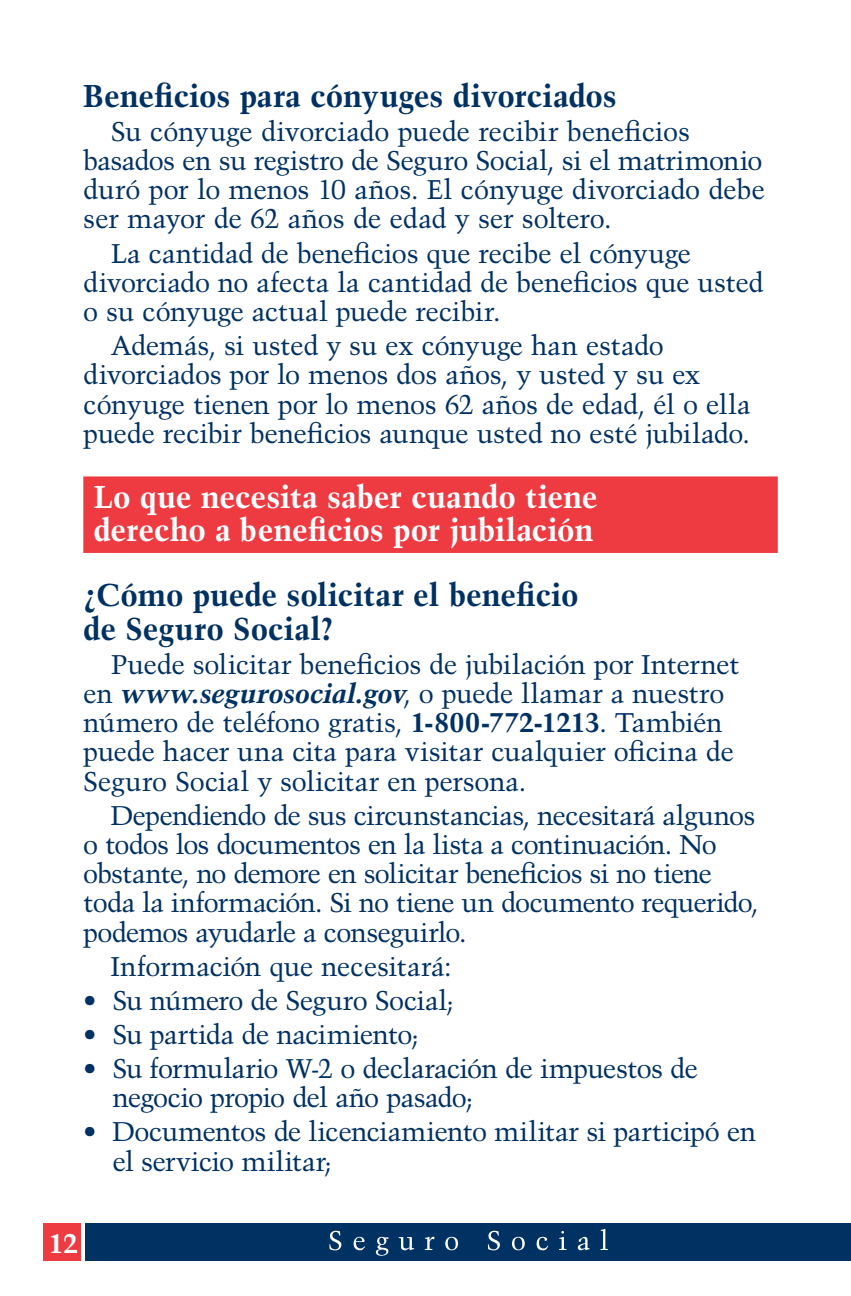
<style>
.page{position:relative;width:851px;height:1296px;background:#fff}
.page>*{position:absolute;margin:0;border:0;box-sizing:border-box;transform-origin:0 0}
.Header2{font:700 31.5px/33.8px "Trump Mediaeval";letter-spacing:-.005em;color:#003163}
.Header1_2lines{font:700 31.5px/33.8px "Trump Mediaeval";letter-spacing:-.005em;color:#fff}
.paragraph_format{font:27px/29.2px "Trump Mediaeval";letter-spacing:-.02em;color:#003163}
.t1{font:700 27px "Trump Mediaeval";color:#fff}
.s1{font-weight:700;font-style:italic}
.s2{font-weight:700}
</style>
<div class="page">
<div style="left:83px;top:476px;width:694px;height:77px;background:#ee3a41"></div>
<div style="left:86px;top:1223px;width:764px;height:38px;background:#003163"></div>
<svg style="left:329px;top:1229px;width:279px;height:27px"></svg>
<div style="left:43px;top:1223px;width:38px;height:38px;background:#ee3a41"></div>
<h2 class="Header2" style="left:83px;top:78px;width:535px">Beneficios para cónyuges divorciados</h2>
<p class="paragraph_format" style="left:83px;top:116px;width:683px;text-indent:27px">Su cónyuge divorciado puede recibir beneficios basados en su registro de Seguro Social, si el matrimonio duró por lo menos 10 años. El cónyuge divorciado debe ser mayor de 62 años de edad y ser soltero.</p>
<p class="paragraph_format" style="left:83px;top:238px;width:681px;text-indent:27px">La cantidad de beneficios que recibe el cónyuge divorciado no afecta la cantidad de beneficios que usted o su cónyuge actual puede recibir.</p>
<p class="paragraph_format" style="left:83px;top:331px;width:668px;text-indent:27px">Además, si usted y su ex cónyuge han estado divorciados por lo menos dos años, y usted y su ex cónyuge tienen por lo menos 62 años de edad, él o ella puede recibir beneficios aunque usted no esté jubilado.</p>
<h1 class="Header1_2lines" style="left:93px;top:479px;width:505px">Lo que necesita saber cuando tiene derecho a beneficios por jubilación</h1>
<h2 class="Header2" style="left:83px;top:577px;width:496px">¿Cómo puede solicitar el beneficio de Seguro Social?</h2>
<p class="paragraph_format" style="left:83px;top:649px;width:658px;text-indent:27px">Puede solicitar beneficios de jubilación por Internet en <span class="s1">www.segurosocial.gov</span>, o puede llamar a nuestro número de teléfono gratis, <span class="s2">1-800-772-1213</span>. También puede hacer una cita para visitar cualquier oficina de Seguro Social y solicitar en persona.</p>
<p class="paragraph_format" style="left:83px;top:800px;width:676px;text-indent:27px">Dependiendo de sus circunstancias, necesitará algunos o todos los documentos en la lista a continuación. No obstante, no demore en solicitar beneficios si no tiene toda la información. Si no tiene un documento requerido, podemos ayudarle a conseguirlo.</p>
<p class="paragraph_format" style="left:111px;top:951px;width:342px">Información que necesitará:</p>
<p class="paragraph_format" style="left:83px;top:985px;width:372px">• Su número de Seguro Social;</p>
<p class="paragraph_format" style="left:83px;top:1020px;width:337px">• Su partida de nacimiento;</p>
<p class="paragraph_format" style="left:112px;top:1054px;width:587px;text-indent:-29px">• Su formulario W-2 o declaración de impuestos de negocio propio del año pasado;</p>
<p class="paragraph_format" style="left:112px;top:1117px;width:645px;text-indent:-29px">• Documentos de licenciamiento militar si participó en el servicio militar;</p>
<p class="t1" style="left:49px;top:1227px;width:31px">12</p>
</div>
